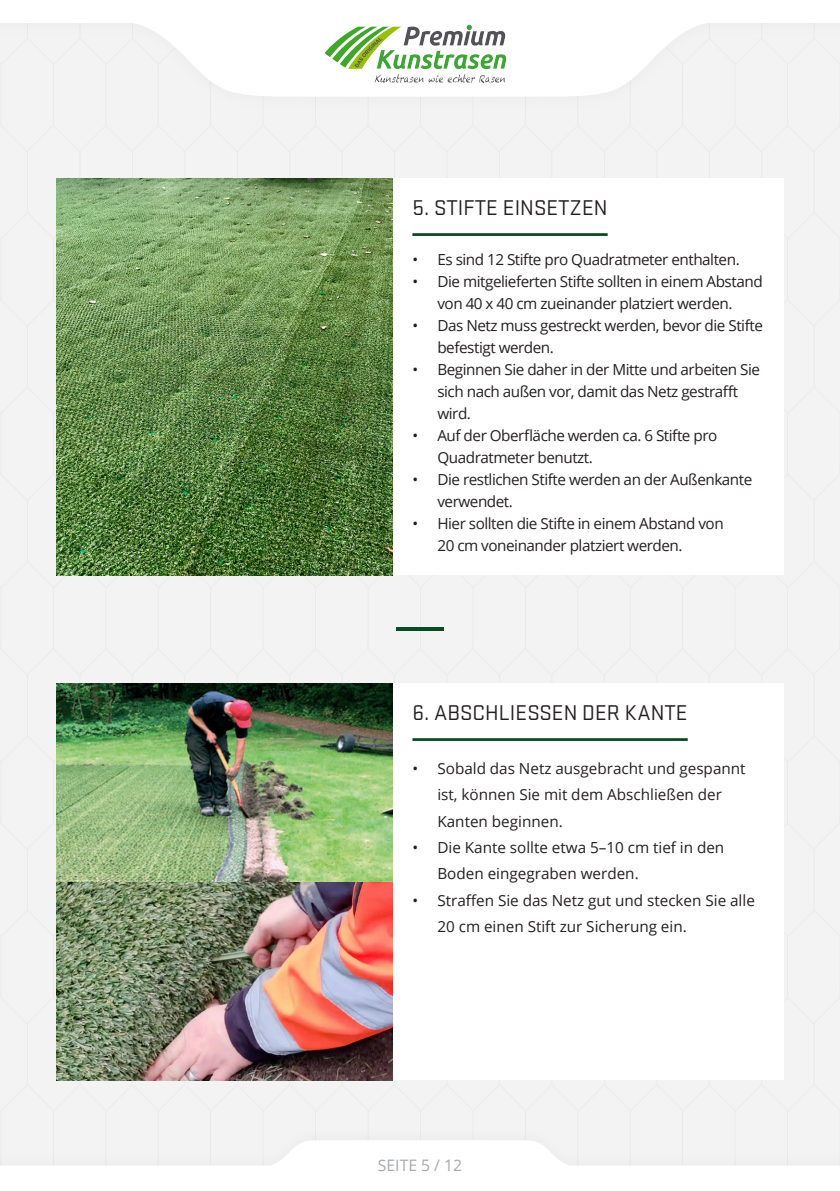
<style>
.page{position:relative;width:840px;height:1191px;background:#fff}
.page>*{position:absolute;margin:0;border:0;box-sizing:border-box;transform-origin:0 0}
.Mellemrubrik{font:22.2px "Stratum 1";color:#231f20}
.t1{font:15.8px "Open Sans";color:#a8a9ad}
.t2{font:15.2px/22px "Open Sans";letter-spacing:-.03em;color:#231f20}
.t3{font:15.2px/26.4px "Open Sans";color:#231f20}
</style>
<div class="page">
<div style="left:0;top:115px;width:839px;height:1007px;background:#f3f3f3"></div>
<div style="left:0;top:0;width:839px;height:115px;background:#f3f3f3"></div>
<svg style="left:0;top:0;width:839px;height:97px;fill:#fff"></svg>
<div style="left:0;top:1122px;width:839px;height:69px;background:#f3f3f3"></div>
<svg style="left:0;top:1141px;width:839px;height:50px;fill:#fff"></svg>
<img style="left:323px;top:23px;width:183px;height:62px">
<div style="left:392px;top:178px;width:390px;height:397px;background:#fff"></div>
<div style="left:392px;top:683px;width:390px;height:397px;background:#fff"></div>
<hr style="left:412px;top:233px;width:195px;height:3px;background:#094b25">
<hr style="left:412px;top:738px;width:275px;height:3px;background:#094b25">
<hr style="left:396px;top:627px;width:47px;height:4px;background:#094b25">
<img style="left:57px;top:178px;width:335px;height:397px">
<img style="left:57px;top:683px;width:335px;height:397px">
<p class="Mellemrubrik" style="left:412px;top:195px;width:197px">5. STIFTE EINSETZEN</p>
<p class="t2" style="left:412px;top:248px;width:328px">• Es sind 12 Stifte pro Quadratmeter enthalten.</p>
<p class="t2" style="left:412px;top:270px;width:351px;text-align:center">• Die mitgelieferten Stifte sollten in einem Abstand von 40 x 40 cm zueinander platziert werden.</p>
<p class="t2" style="left:437px;top:314px;width:327px;text-indent:-25px">• Das Netz muss gestreckt werden, bevor die Stifte befestigt werden.</p>
<p class="t2" style="left:437px;top:358px;width:324px;text-indent:-25px">• Beginnen Sie daher in der Mitte und arbeiten Sie sich nach außen vor, damit das Netz gestrafft wird.</p>
<p class="t2" style="left:437px;top:424px;width:281px;text-indent:-25px">• Auf der Oberfläche werden ca. 6 Stifte pro<br>Quadratmeter benutzt.</p>
<p class="t2" style="left:437px;top:468px;width:316px;text-indent:-25px">• Die restlichen Stifte werden an der Außenkante verwendet.</p>
<p class="t2" style="left:437px;top:512px;width:287px;text-indent:-25px">• Hier sollten die Stifte in einem Abstand von<br>20 cm voneinander platziert werden.</p>
<p class="Mellemrubrik" style="left:412px;top:700px;width:276px">6. ABSCHLIESSEN DER KANTE</p>
<p class="t3" style="left:437px;top:755px;width:309px;text-indent:-25px">• Sobald das Netz ausgebracht und gespannt ist, können Sie mit dem Abschließen der<br>Kanten beginnen.</p>
<p class="t3" style="left:437px;top:834px;width:288px;text-indent:-25px">• Die Kante sollte etwa 5–10 cm tief in den<br>Boden eingegraben werden.</p>
<p class="t3" style="left:437px;top:886px;width:319px;text-indent:-25px">• Straffen Sie das Netz gut und stecken Sie alle<br>20 cm einen Stift zur Sicherung ein.</p>
<p class="t1" style="left:377px;top:1154px;width:86px">SEITE 5 / 12</p>
</div>
